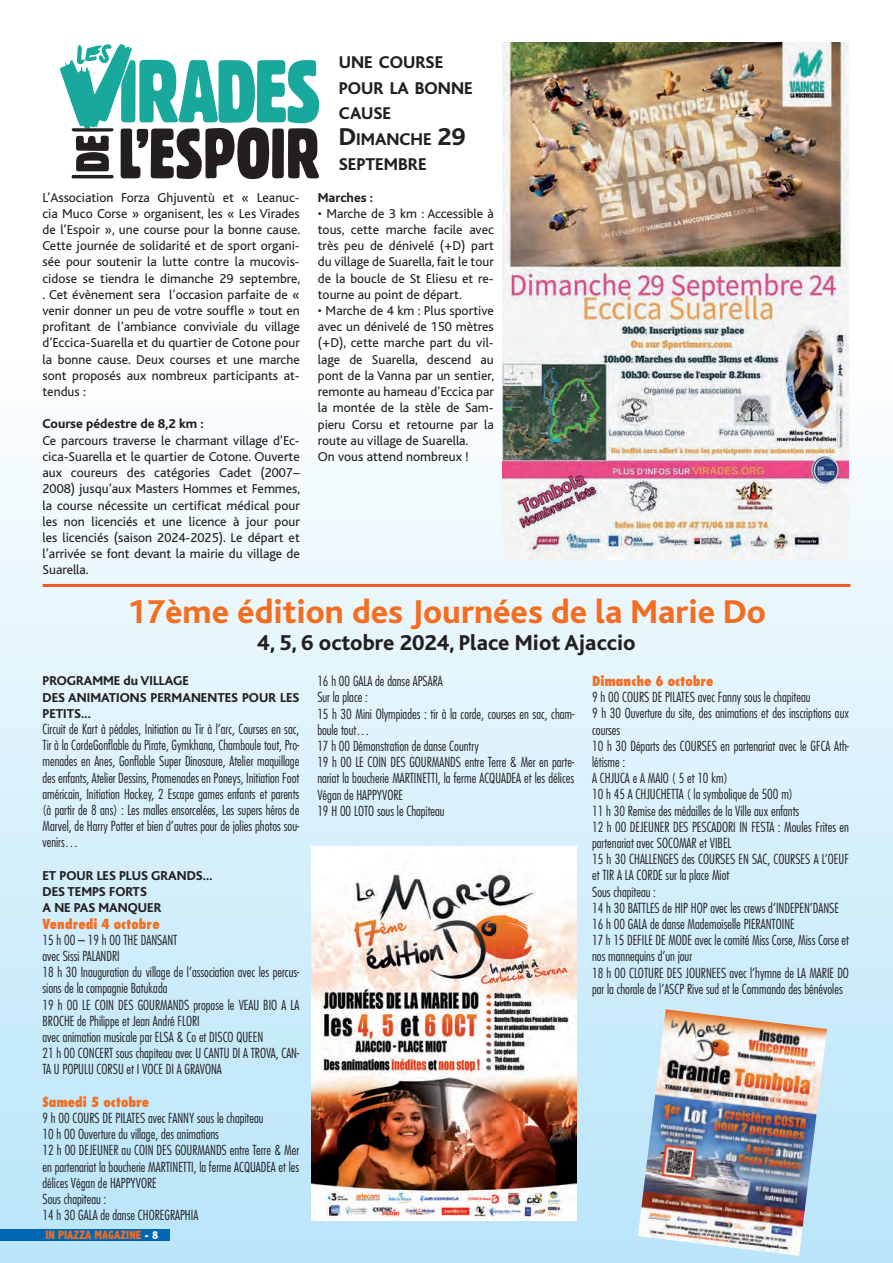
<style>
.page{position:relative;width:893px;height:1263px;background:#fff}
.page>*{position:absolute;margin:0;border:0;box-sizing:border-box;transform-origin:0 0}
.t1{font:800 34.5px "Bliss";color:#f36e21}
.t2{font:800 22.5px "Bliss";color:#231f20}
.t3{font:800 17.85px/25.5px "Bliss";color:#231f20}
.t4{font:300 condensed 13.5px/16.2px "Futura";color:#231f20}
.t5{font:13.5px/16.2px "Bliss";color:#231f20;text-align:justify}
.t6{font:800 13.5px/16.2px "Bliss";color:#231f20}
.t7{font:800 condensed 13.5px "Futura";color:#f36e21}
.t8{font:800 condensed 12px "Abadi";color:#f36e21}
.s1{font-size:25.5px}
.s2{color:#fff}
</style>
<div class="page">
<div style="left:0;top:359px;width:893px;height:904px;background:linear-gradient(to bottom,#fcfefe,#b7e4f9)"></div>
<div style="left:0;top:1229px;width:170px;height:12px;background:#0166b3"></div>
<img style="left:502px;top:43px;width:347px;height:517px">
<svg style="left:59px;top:44px;width:261px;height:136px"></svg>
<img style="left:638px;top:1009px;width:189px;height:247px">
<img style="left:312px;top:846px;width:264px;height:374px">
<hr style="left:43px;top:584px;width:807px;height:3px;background:#f15921">
<p class="t5" style="left:43px;top:189px;width:259px">L’Association Forza Ghjuventù et « Leanuc&shy;cia Muco Corse » organisent, les « Les Virades de l’Espoir », une course pour la bonne cause.<br>Cette journée de solidarité et de sport organi&shy;sée pour soutenir la lutte contre la mucovis&shy;cidose se tiendra le dimanche 29 septembre, . Cet évènement sera l’occasion parfaite de « venir donner un peu de votre souffle » tout en profitant de l’ambiance conviviale du village d’Eccica-Suarella et du quartier de Cotone pour la bonne cause. Deux courses et une marche sont proposés aux nombreux participants at&shy;tendus :</p>
<p class="t6" style="left:43px;top:416px;width:163px">Course pédestre de 8,2 km :</p>
<p class="t5" style="left:43px;top:432px;width:259px">Ce parcours traverse le charmant village d’Ec&shy;cica-Suarella et le quartier de Cotone. Ouverte aux coureurs des catégories Cadet (2007– 2008) jusqu’aux Masters Hommes et Femmes, la course nécessite un certificat médical pour les non licenciés et une licence à jour pour les licenciés (saison 2024-2025). Le départ et l’arrivée se font devant la mairie du village de Suarella.</p>
<h3 class="t3" style="left:339px;top:50px;width:135px">UNE COURSE<br>POUR LA BONNE<br>CAUSE<br><span class="s1">D</span>IMANCHE <span class="s1">29<br></span>SEPTEMBRE</h3>
<p class="t6" style="left:318px;top:189px;width:57px">Marches :</p>
<p class="t5" style="left:318px;top:206px;width:177px">• Marche de 3 km : Accessible à tous, cette marche facile avec très peu de dénivelé (+D) part du village de Suarella, fait le tour de la boucle de St Eliesu et re&shy;tourne au point de départ.</p>
<p class="t5" style="left:318px;top:303px;width:178px;text-align:left">• Marche de 4 km : Plus sportive avec un dénivelé de 150 mètres (+D), cette marche part du vil&shy;lage de Suarella, descend au pont de la Vanna par un sentier, remonte au hameau d’Eccica par la montée de la stèle de Sam&shy;pieru Corsu et retourne par la route au village de Suarella.<br>On vous attend nombreux !</p>
<h1 class="t1" style="left:127px;top:594px;width:640px">17ème édition des Journées de la Marie Do</h1>
<h2 class="t2" style="left:257px;top:631px;width:380px">4, 5, 6 octobre 2024, Place Miot Ajaccio</h2>
<p class="t6" style="left:43px;top:673px;width:258px">PROGRAMME du VILLAGE<br>DES ANIMATIONS PERMANENTES POUR LES<br>PETITS…</p>
<p class="t4" style="left:43px;top:721px;width:258px;text-align:justify">Circuit de Kart à pédales, Initiation au Tir à l’arc, Courses en sac, Tir à la CordeGonflable du Pirate, Gymkhana, Chamboule tout, Pro&shy;menades en Anes, Gonflable Super Dinosaure, Atelier maquillage des enfants, Atelier Dessins, Promenades en Poneys, Initiation Foot américain, Initiation Hockey, 2 Escape games enfants et parents (à partir de 8 ans) : Les malles ensorcelées, Les supers héros de Marvel, de Harry Potter et bien d’autres pour de jolies photos sou&shy;venirs…</p>
<p class="t6" style="left:43px;top:868px;width:172px">ET POUR LES PLUS GRANDS…<br>DES TEMPS FORTS<br>A NE PAS MANQUER</p>
<p class="t7" style="left:43px;top:915px;width:119px">Vendredi 4 octobre</p>
<p class="t4" style="left:43px;top:931px;width:258px">15 h 00 – 19 h 00 THE DANSANT<br>avec Sissi PALANDRI<br>18 h 30 Inauguration du village de l’association avec les percus&shy;sions de la compagnie Batukada<br>19 h 00 LE COIN DES GOURMANDS propose le VEAU BIO A LA BROCHE de Philippe et Jean André FLORI<br>avec animation musicale par ELSA &amp; Co et DISCO QUEEN<br>21 h 00 CONCERT sous chapiteau avec U CANTU DI A TROVA, CAN-TA U POPULU CORSU et I VOCE DI A GRAVONA</p>
<p class="t7" style="left:43px;top:1093px;width:108px">Samedi 5 octobre</p>
<p class="t4" style="left:43px;top:1109px;width:258px">9 h 00 COURS DE PILATES avec FANNY sous le chapiteau<br>10 h 00 Ouverture du village, des animations<br>12 h 00 DEJEUNER au COIN DES GOURMANDS entre Terre &amp; Mer en partenariat la boucherie MARTINETTI, la ferme ACQUADEA et les délices Végan de HAPPYVORE<br>Sous chapiteau :<br>14 h 30 GALA de danse CHOREGRAPHIA</p>
<p class="t8" style="left:45px;top:1228px;width:114px">IN PIAZZA MAGAZINE <span class="s2">- 8</span></p>
<p class="t4" style="left:317px;top:673px;width:258px">16 h 00 GALA de danse APSARA<br>Sur la place :<br>15 h 30 Mini Olympiades : tir à la corde, courses en sac, cham&shy;boule tout…<br>17 h 00 Démonstration de danse Country<br>19 h 00 LE COIN DES GOURMANDS entre Terre &amp; Mer en parte&shy;nariat la boucherie MARTINETTI, la ferme ACQUADEA et les délices Végan de HAPPYVORE<br>19 H 00 LOTO sous le Chapiteau</p>
<p class="t7" style="left:592px;top:672px;width:123px">Dimanche 6 octobre</p>
<p class="t4" style="left:592px;top:689px;width:258px">9 h 00 COURS DE PILATES avec Fanny sous le chapiteau<br>9 h 30 Ouverture du site, des animations et des inscriptions aux courses<br>10 h 30 Départs des COURSES en partenariat avec le GFCA Ath&shy;létisme :<br>A CHJUCA e A MAIO ( 5 et 10 km)<br>10 h 45 A CHJUCHETTA ( la symbolique de 500 m)<br>11 h 30 Remise des médailles de la Ville aux enfants<br>12 h 00 DEJEUNER DES PESCADORI IN FESTA : Moules Frites en partenariat avec SOCOMAR et VIBEL<br>15 h 30 CHALLENGES des COURSES EN SAC, COURSES A L’OEUF et TIR A LA CORDE sur la place Miot<br>Sous chapiteau :<br>14 h 30 BATTLES de HIP HOP avec les crews d’INDEPEN’DANSE 16 h 00 GALA de danse Mademoiselle PIERANTOINE<br>17 h 15 DEFILE DE MODE avec le comité Miss Corse, Miss Corse et nos mannequins d’un jour<br>18 h 00 CLOTURE DES JOURNEES avec l’hymne de LA MARIE DO par la chorale de l’ASCP Rive sud et le Commando des bénévoles</p>
</div>
